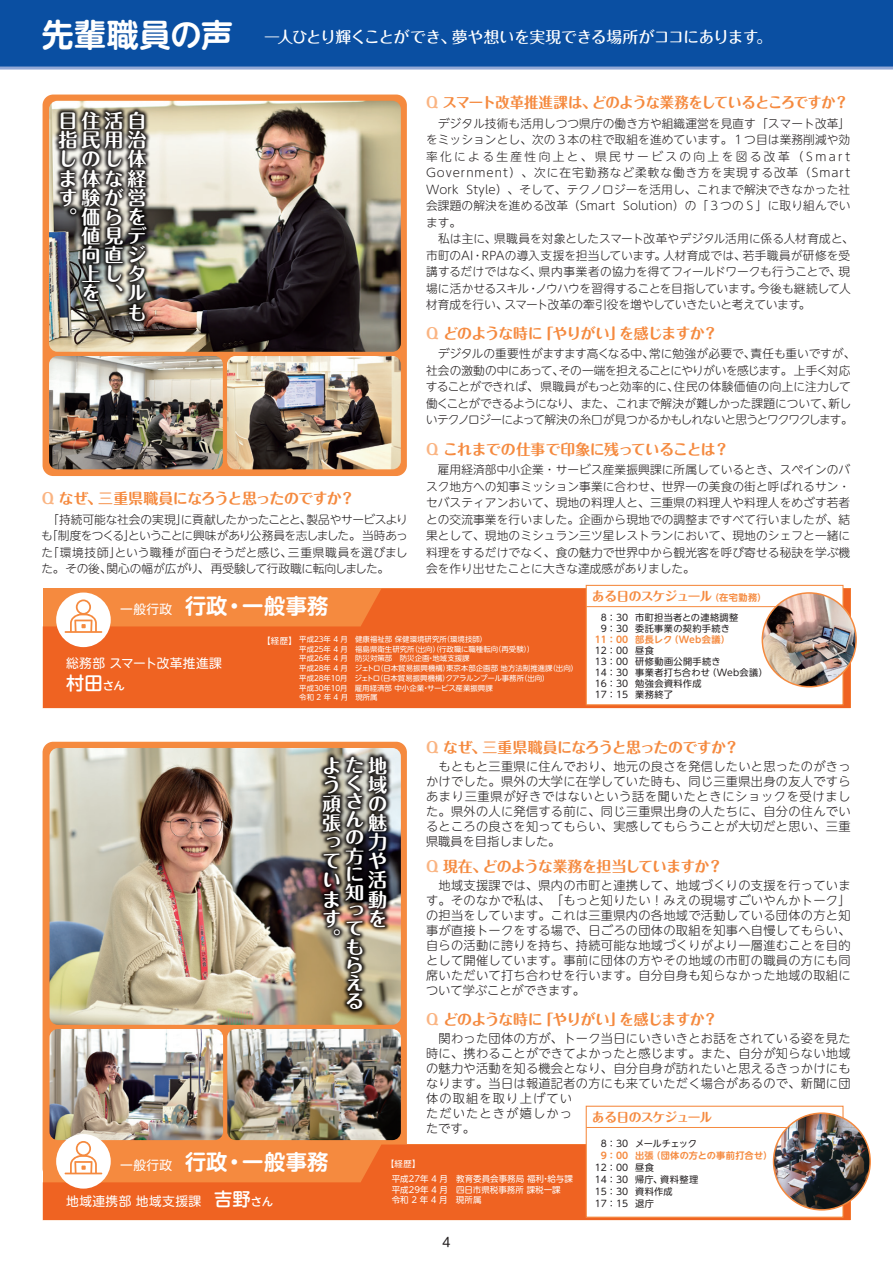
<style>
.page{position:relative;width:893px;height:1263px;background:#fff}
.page>*{position:absolute;margin:0;border:0;box-sizing:border-box;transform-origin:0 0}
.t1{font:700 21.3px "UD Shin M Go Pro De";letter-spacing:.01em;color:#fff}
.t2{font:700 19.2px/19.2px "Maru Fo Pro";color:#fff}
.t3{font:500 18.3px "UD Shin M Go Pro";color:#fff}
.t4{font:700 18.15px/18.1px "Maru Fo Pro";color:#fff;text-align:justify;scale:1.05 1}
.t5{font:500 15.9px "Maru Fo Pro";letter-spacing:-.045em;color:#fff}
.t6{font:700 14.85px "Maru Fo Pro";letter-spacing:-.05em;color:#f58a3f}
.t7{font:12.75px "UD Shin M Go Pro";letter-spacing:.03em;color:#fff}
.t8{font:700 12.75px "Maru Fo Pro";letter-spacing:-.07em;color:#f58a3f}
.t9{font:12.75px "UD Shin M Go Pro";color:#231f20}
.t10{font:300 12.15px/15px "UD Shin M Go Pro";letter-spacing:.02em;color:#231f20;text-align:justify}
.t11{font:300 11.7px/16.5px "UD Shin M Go Pro";letter-spacing:.01em;color:#231f20;text-align:justify}
.t12{font:300 11.7px/16.5px "UD Shin M Go Pro";letter-spacing:-.035em;color:#231f20}
.t13{font:9.15px/11.1px "UD Shin M Go Pro";letter-spacing:.02em;color:#231f20}
.t14{font:700 9.15px "UD Shin M Go Pro De";letter-spacing:.02em;color:#f58a3f}
.t15{font:9.15px "UD Shin M Go Pro";letter-spacing:-.055em;color:#231f20}
.t16{font:8.55px/15.1px "UD Shin M Go Pro";color:#fff}
.t17{font:7.5px/9.8px "UD Shin M Go Pro";color:#fff}
.s1{font-family:"UD Shin M Go Pro De";font-weight:700;font-size:31.95px}
.s2{color:#fab482}
.s3{font-family:"UD Shin M Go Pro";font-weight:400;font-size:12.75px}
.s4{font-size:11.4px}
.s5{font-size:8.55px}
.s6{font-family:"UD Shin M Go Pro De";font-size:9.15px}
.s7{font-size:18.15px}
.s8{font-weight:500;font-size:18.3px}
.s9{font-weight:500;font-size:11.4px}
</style>
<div class="page">
<div style="left:0;top:0;width:893px;height:68px;background:#0a4fa2"></div>
<hr style="left:0;top:67px;width:893px;height:3px;background:#92a8d6">
<div style="left:43px;top:742px;width:364px;height:437px;background:#f58a3f;border-radius:11px"></div>
<div style="left:43px;top:95px;width:364px;height:381px;background:#f58a3f;border-radius:11px"></div>
<svg style="left:43px;top:1144px;width:807px;height:76px;fill:#ef6322"></svg>
<svg style="left:43px;top:589px;width:807px;height:119px;background:#f06926"></svg>
<img style="left:50px;top:748px;width:351px;height:277px">
<img style="left:227px;top:1029px;width:174px;height:111px">
<img style="left:50px;top:1029px;width:173px;height:111px">
<img style="left:49px;top:101px;width:352px;height:251px">
<img style="left:227px;top:356px;width:174px;height:113px">
<img style="left:49px;top:356px;width:174px;height:113px">
<div style="left:56px;top:1134px;width:55px;height:54px;background:#fff;border-radius:50%"></div>
<svg style="left:65px;top:1141px;width:37px;height:33px"></svg>
<div style="left:56px;top:592px;width:55px;height:55px;background:#fff;border-radius:50%"></div>
<svg style="left:65px;top:599px;width:37px;height:34px"></svg>
<div style="left:586px;top:585px;width:257px;height:120px;background:#fff;border:1px solid #f58a3f"></div>
<hr style="left:586px;top:606px;width:257px;height:1px;background:#f58a3f">
<div style="left:586px;top:1106px;width:257px;height:112px;background:#fff;border:1px solid #f58a3f"></div>
<hr style="left:586px;top:1127px;width:257px;height:1px;background:#f58a3f">
<img style="left:317px;top:750px;width:76px;height:265px">
<img style="left:320px;top:753px;width:70px;height:260px">
<img style="left:53px;top:106px;width:100px;height:221px">
<img style="left:56px;top:109px;width:94px;height:216px">
<img style="left:773px;top:1113px;width:97px;height:97px">
<div style="left:773px;top:1112px;width:98px;height:98px;border:2px solid #f58a3f;border-radius:50%"></div>
<img style="left:762px;top:593px;width:94px;height:94px;border-radius:47px">
<div style="left:762px;top:592px;width:95px;height:95px;border:2px solid #f58a3f;border-radius:50%"></div>
<h3 class="t5" style="left:42px;top:24px;width:732px"><span class="s1">先輩職員の声</span> 一人ひとり輝くことができ、夢や想いを実現できる場所がココにあります。</h3>
<h2 class="t2" style="left:59px;top:109px;width:89px;text-align:right">目住活自指民用治しのし体ま体な経す験が営。価らを値見デ<br>向直ジ<br>上しタ<br>を、ル<br>も</h2>
<p class="t6" style="left:42px;top:487px;width:314px"><span class="s2">Q</span> なぜ、三重県職員になろうと思ったのですか？</p>
<p class="t11" style="left:41px;top:510px;width:368px">　「持続可能な社会の実現」に貢献したかったことと、製品やサービスよりも「制度をつくる」ということに興味があり公務員を志しました。当時あった「環境技師」という職種が面白そうだと感じ、三重県職員を選びました。その後、関心の幅が広がり、再受験して行政職に転向しました。</p>
<p class="t6" style="left:426px;top:91px;width:424px"><span class="s2">Q</span> スマート改革推進課は、どのような業務をしているところですか？</p>
<p class="t11" style="left:426px;top:115px;width:429px;text-align:left">　デジタル技術も活用しつつ県庁の働き方や組織運営を見直す「スマート改革」をミッションとし、次の３本の柱で取組を進めています。１つ目は業務削減や効率化による生産性向上と、県民サービスの向上を図る改革（Smart Government）、次に在宅勤務など柔軟な働き方を実現する改革（Smart Work Style）、そして、テクノロジーを活用し、これまで解決できなかった社会課題の解決を進める改革（Smart Solution）の「３つのＳ」に取り組んでいます。<br>　私は主に、県職員を対象としたスマート改革やデジタル活用に係る人材育成と、市町のAI・RPAの導入支援を担当しています。人材育成では、若手職員が研修を受講するだけではなく、県内事業者の協力を得てフィールドワークも行うことで、現場に活かせるスキル・ノウハウを習得することを目指しています。今後も継続して人材育成を行い、スマート改革の牽引役を増やしていきたいと考えています。</p>
<p class="t6" style="left:426px;top:321px;width:293px"><span class="s2">Q</span> どのような時に「やりがい」を感じますか？</p>
<p class="t12" style="left:426px;top:345px;width:431px">　デジタルの重要性がますます高くなる中、常に勉強が必要で、責任も重いですが、社会の激動の中にあって、その一端を担えることにやりがいを感じます。上手く対応することができれば、県職員がもっと効率的に、住民の体験価値の向上に注力して働くことができるようになり、また、これまで解決が難しかった課題について、新しいテクノロジーによって解決の糸口が見つかるかもしれないと思うとワクワクします。</p>
<p class="t6" style="left:426px;top:437px;width:305px"><span class="s2">Q</span> これまでの仕事で印象に残っていることは？</p>
<p class="t11" style="left:426px;top:461px;width:426px">　雇用経済部中小企業・サービス産業振興課に所属しているとき、スペインのバスク地方への知事ミッション事業に合わせ、世界一の美食の街と呼ばれるサン・セバスティアンおいて、現地の料理人と、三重県の料理人や料理人をめざす若者との交流事業を行いました。企画から現地での調整まですべて行いましたが、結果として、現地のミシュラン三ツ星レストランにおいて、現地のシェフと一緒に料理をするだけでなく、食の魅力で世界中から観光客を呼び寄せる秘訣を学ぶ機会を作り出せたことに大きな達成感がありました。</p>
<h1 class="t1" style="left:120px;top:588px;width:210px"><span class="s3">一般行政　</span>行政・一般事務</h1>
<p class="t7" style="left:66px;top:653px;width:157px">総務部 スマート改革推進課</p>
<h3 class="t3" style="left:66px;top:668px;width:60px">村田<span class="s4">さん</span></h3>
<p class="t17" style="left:299px;top:634px;width:280px;text-indent:-37px"><span class="s5">【経歴】</span>平成２３年 ４ 月　健康福祉部 保健環境研究所（環境技師）<br>平成２５年 ４ 月　福島県衛生研究所（出向）（行政職に職種転向（再受験））<br>平成２６年 ４ 月　防災対策部　防災企画・地域支援課<br>平成２８年 ４ 月　ジェトロ（日本貿易振興機構）東京本部企画部 地方法制推進課（出向）平成２８年１０月　ジェトロ（日本貿易振興機構）クアラルンプール事務所（出向）<br>平成３０年１０月　雇用経済部 中小企業・サービス産業振興課<br>令和 ２ 年 ４ 月　現所属</p>
<p class="t8" style="left:592px;top:586px;width:176px">ある日のスケジュール<span class="s6">（在宅勤務）</span></p>
<p class="t13" style="left:635px;top:612px;width:105px">市町担当者との連絡調整委託事業の契約手続き</p>
<p class="t14" style="left:635px;top:632px;width:96px">部長レク（Web会議）</p>
<p class="t13" style="left:635px;top:645px;width:134px">昼食<br>研修動画公開手続き<br>事業者打ち合わせ（Web会議）勉強会資料作成<br>業務終了</p>
<p class="t13" style="left:601px;top:612px;width:29px">8：30<br>9：30</p>
<p class="t14" style="left:595px;top:632px;width:35px">11：00</p>
<p class="t13" style="left:595px;top:645px;width:35px;text-align:justify">12：00<br>13：00<br>14：30<br>16：30<br>17：15</p>
<h2 class="t2" style="left:322px;top:753px;width:66px">よ<span class="s7">た</span>地う<span class="s7">く</span>域頑<br>張<br>っ<br>て<br>い<br>ま<br>す<br>。</h2>
<h3 class="t4" style="left:345px;top:790px;width:19px">さんの方に知ってもらえる</h3>
<h2 class="t2" style="left:368px;top:792px;width:20px;text-align:justify">の魅力や活動を</h2>
<p class="t6" style="left:426px;top:735px;width:314px"><span class="s2">Q</span> なぜ、三重県職員になろうと思ったのですか？</p>
<p class="t10" style="left:426px;top:758px;width:426px">　もともと三重県に住んでおり、地元の良さを発信したいと思ったのがきっかけでした。県外の大学に在学していた時も、同じ三重県出身の友人ですらあまり三重県が好きではないという話を聞いたときにショックを受けました。県外の人に発信する前に、同じ三重県出身の人たちに、自分の住んでいるところの良さを知ってもらい、実感してもらうことが大切だと思い、三重県職員を目指しました。</p>
<p class="t6" style="left:426px;top:855px;width:298px"><span class="s2">Q</span> 現在、どのような業務を担当していますか？</p>
<p class="t10" style="left:426px;top:878px;width:426px">　地域支援課では、県内の市町と連携して、地域づくりの支援を行っています。そのなかで私は、「もっと知りたい！みえの現場すごいやんかトーク」の担当をしています。これは三重県内の各地域で活動している団体の方と知事が直接トークをする場で、日ごろの団体の取組を知事へ自慢してもらい、自らの活動に誇りを持ち、持続可能な地域づくりがより一層進むことを目的として開催しています。事前に団体の方やその地域の市町の職員の方にも同席いただいて打ち合わせを行います。自分自身も知らなかった地域の取組について学ぶことができます。</p>
<p class="t6" style="left:426px;top:1007px;width:293px"><span class="s2">Q</span> どのような時に「やりがい」を感じますか？</p>
<p class="t10" style="left:426px;top:1030px;width:426px;text-align:left">　関わった団体の方が、トーク当日にいきいきとお話をされている姿を見た時に、携わることができてよかったと感じます。また、自分が知らない地域の魅力や活動を知る機会となり、自分自身が訪れたいと思えるきっかけにもなります。当日は報道記者の方にも来ていただく場合があるので、新聞に団体の取組を取り上げてい<br>ただいたときが嬉しかっ<br>たです。</p>
<p class="t8" style="left:592px;top:1107px;width:122px">ある日のスケジュール</p>
<h1 class="t1" style="left:120px;top:1145px;width:210px"><span class="s3">一般行政　</span>行政・一般事務</h1>
<p class="t7" style="left:66px;top:1190px;width:208px">地域連携部 地域支援課　<span class="s8">吉野</span><span class="s9">さん</span></p>
<p class="t16" style="left:392px;top:1156px;width:183px;text-indent:-6px">【経歴】<br>平成27年 ４ 月　教育委員会事務局 福利・給与課</p>
<p class="t16" style="left:392px;top:1184px;width:170px;line-height:10.5px">平成29年 ４ 月　四日市県税事務所 課税一課令和 ２ 年 ４ 月　現所属</p>
<p class="t9" style="left:442px;top:1231px;width:10px">4</p>
<p class="t15" style="left:635px;top:1136px;width:63px">メールチェック</p>
<p class="t14" style="left:635px;top:1148px;width:138px">出張（団体の方との事前打合せ）</p>
<p class="t13" style="left:635px;top:1161px;width:64px;line-height:12px">昼食<br>帰庁、資料整理資料作成<br>退庁</p>
<p class="t13" style="left:601px;top:1138px;width:29px">8：30</p>
<p class="t14" style="left:601px;top:1148px;width:29px">9：00</p>
<p class="t13" style="left:595px;top:1161px;width:35px;line-height:12px;text-align:justify">12：00<br>14：30<br>15：30<br>17：15</p>
</div>
